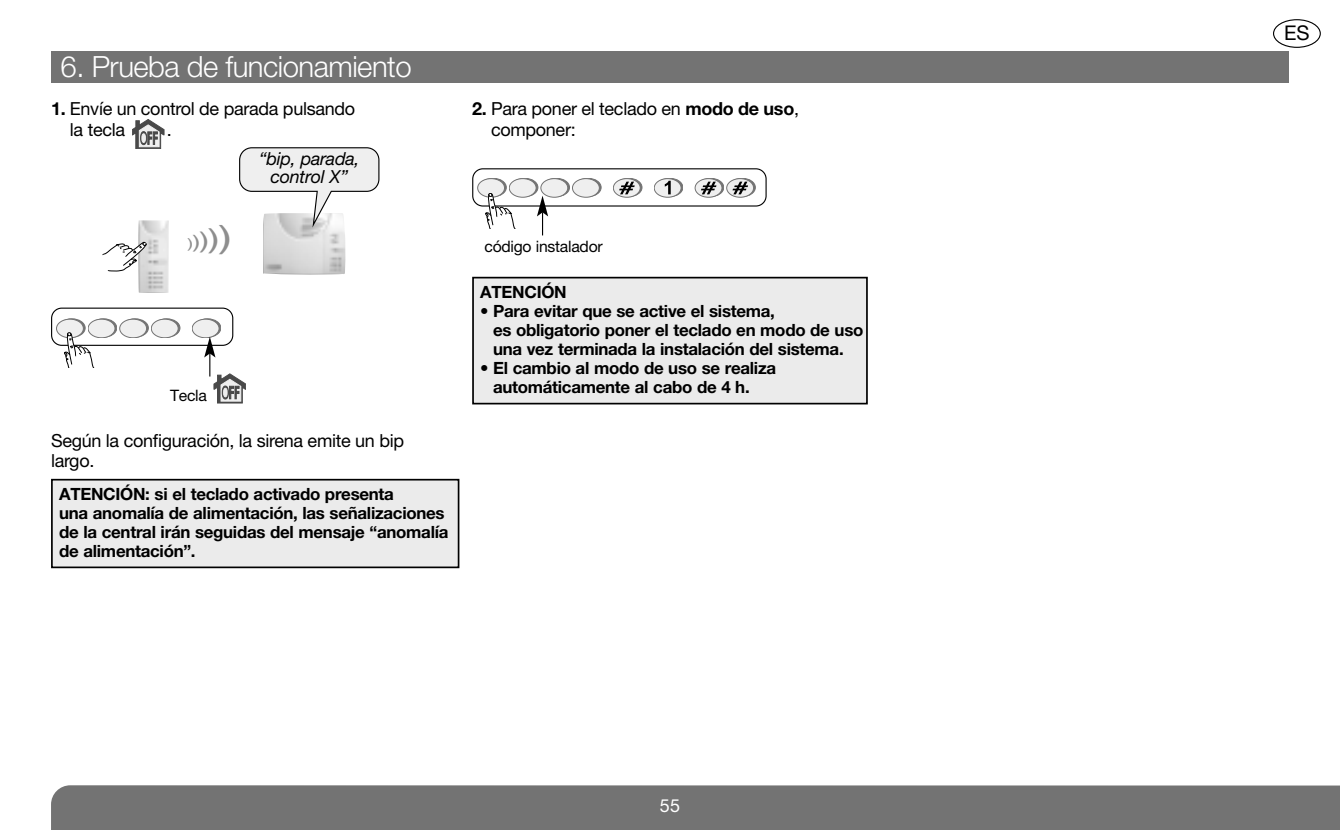
<style>
.page{position:relative;width:1340px;height:830px;background:#fff}
.page>*{position:absolute;margin:0;border:0;box-sizing:border-box;transform-origin:0 0}
.t1{font:300 29.25px "Helvetica Neue LT Com";letter-spacing:-.015em;color:#fff}
.t2{font:20.25px "Helvetica Neue LT Com";color:#000}
.t3{font:18px/20.7px "Helvetica Neue LT Com";letter-spacing:-.015em;color:#000}
.t4{font:italic 18px/18px "Helvetica Neue LT Com";letter-spacing:-.015em;color:#000;text-align:center}
.t5{font:18px "Helvetica Neue LT Com";color:#fff}
.t6{font:700 16.88px/19.1px "Helvetica Neue LT Com";letter-spacing:-.015em;color:#000}
.t7{font:15.75px "Helvetica Neue LT Com";letter-spacing:-.015em;color:#000}
.t8{font:13.5px "Helvetica Neue LT Com";color:#8e8e8e;scale:1.5 1}
.s1{font-weight:700}
.s2{font-size:18px}
.s3{font-size:22.5px}
.s4{font-size:27px}
.s5{font-size:31.5px}
</style>
<div class="page">
<div style="left:51px;top:785px;width:1288px;height:44px;background:#737373"></div>
<div style="left:1272px;top:19px;width:48px;height:29px;border:2px solid #000;border-radius:50%"></div>
<div style="left:59px;top:318px;width:26px;height:19px;background:#737373;border-radius:50%"></div>
<div style="left:58px;top:318px;width:27px;height:19px;border:1px solid #737373;border-radius:50%"></div>
<div style="left:56px;top:319px;width:27px;height:18px;background:#efefef;border-radius:50%"></div>
<div style="left:56px;top:319px;width:27px;height:19px;border:1px solid #737373;border-radius:50%"></div>
<svg style="left:90px;top:318px;width:27px;height:19px"></svg>
<div style="left:90px;top:318px;width:27px;height:19px;border:1px solid #737373;border-radius:50%"></div>
<div style="left:88px;top:319px;width:27px;height:18px;background:#efefef;border-radius:50%"></div>
<div style="left:88px;top:319px;width:27px;height:19px;border:1px solid #737373;border-radius:50%"></div>
<div style="left:122px;top:318px;width:26px;height:19px;background:#737373;border-radius:50%"></div>
<div style="left:122px;top:318px;width:26px;height:19px;border:1px solid #737373;border-radius:50%"></div>
<div style="left:120px;top:319px;width:27px;height:18px;background:#efefef;border-radius:50%"></div>
<div style="left:120px;top:319px;width:27px;height:19px;border:1px solid #737373;border-radius:50%"></div>
<svg style="left:153px;top:318px;width:27px;height:19px"></svg>
<div style="left:153px;top:318px;width:27px;height:19px;border:1px solid #737373;border-radius:50%"></div>
<div style="left:151px;top:319px;width:27px;height:18px;background:#efefef;border-radius:50%"></div>
<div style="left:151px;top:319px;width:27px;height:19px;border:1px solid #737373;border-radius:50%"></div>
<svg style="left:194px;top:318px;width:27px;height:19px"></svg>
<div style="left:194px;top:318px;width:27px;height:19px;border:1px solid #737373;border-radius:50%"></div>
<div style="left:192px;top:319px;width:27px;height:18px;background:#efefef;border-radius:50%"></div>
<div style="left:192px;top:319px;width:27px;height:19px;border:1px solid #737373;border-radius:50%"></div>
<svg style="left:132px;top:119px;width:32px;height:30px"></svg>
<img style="left:264px;top:227px;width:82px;height:48px">
<svg style="left:239px;top:147px;width:140px;height:80px"></svg>
<div style="left:479px;top:178px;width:27px;height:19px;border:1px solid #737373;border-radius:50%"></div>
<div style="left:477px;top:178px;width:27px;height:19px;background:#efefef;border-radius:50%"></div>
<div style="left:477px;top:178px;width:27px;height:19px;border:1px solid #737373;border-radius:50%"></div>
<div style="left:511px;top:178px;width:27px;height:18px;background:#737373;border-radius:50%"></div>
<div style="left:511px;top:178px;width:27px;height:19px;border:1px solid #737373;border-radius:50%"></div>
<div style="left:509px;top:178px;width:27px;height:19px;background:#efefef;border-radius:50%"></div>
<div style="left:509px;top:178px;width:27px;height:19px;border:1px solid #737373;border-radius:50%"></div>
<div style="left:543px;top:178px;width:26px;height:19px;border:1px solid #737373;border-radius:50%"></div>
<div style="left:541px;top:178px;width:26px;height:19px;background:#efefef;border-radius:50%"></div>
<div style="left:541px;top:178px;width:27px;height:19px;border:1px solid #737373;border-radius:50%"></div>
<div style="left:574px;top:178px;width:27px;height:18px;background:#737373;border-radius:50%"></div>
<div style="left:574px;top:178px;width:27px;height:19px;border:1px solid #737373;border-radius:50%"></div>
<div style="left:572px;top:178px;width:27px;height:19px;background:#efefef;border-radius:50%"></div>
<div style="left:572px;top:178px;width:27px;height:19px;border:1px solid #737373;border-radius:50%"></div>
<div style="left:615px;top:178px;width:27px;height:18px;background:#737373;border-radius:50%"></div>
<div style="left:615px;top:178px;width:27px;height:19px;border:1px solid #737373;border-radius:50%"></div>
<svg style="left:613px;top:178px;width:27px;height:19px"></svg>
<div style="left:613px;top:178px;width:27px;height:19px;border:1px solid #737373;border-radius:50%"></div>
<svg style="left:619px;top:181px;width:15px;height:13px"></svg>
<div style="left:656px;top:178px;width:27px;height:18px;background:#737373;border-radius:50%"></div>
<div style="left:656px;top:178px;width:27px;height:19px;border:1px solid #737373;border-radius:50%"></div>
<svg style="left:654px;top:178px;width:27px;height:19px"></svg>
<div style="left:654px;top:178px;width:27px;height:19px;border:1px solid #737373;border-radius:50%"></div>
<svg style="left:664px;top:181px;width:6px;height:13px"></svg>
<div style="left:697px;top:178px;width:26px;height:18px;background:#737373;border-radius:50%"></div>
<div style="left:697px;top:178px;width:27px;height:19px;border:1px solid #737373;border-radius:50%"></div>
<svg style="left:695px;top:178px;width:27px;height:19px"></svg>
<div style="left:695px;top:178px;width:27px;height:19px;border:1px solid #737373;border-radius:50%"></div>
<svg style="left:701px;top:181px;width:15px;height:13px"></svg>
<svg style="left:728px;top:178px;width:27px;height:18px"></svg>
<div style="left:728px;top:178px;width:27px;height:19px;border:1px solid #737373;border-radius:50%"></div>
<svg style="left:726px;top:178px;width:27px;height:19px"></svg>
<div style="left:726px;top:178px;width:27px;height:19px;border:1px solid #737373;border-radius:50%"></div>
<svg style="left:732px;top:181px;width:16px;height:13px"></svg>
<div style="left:472px;top:168px;width:294px;height:38px;border:2px solid #000;border-radius:11px"></div>
<svg style="left:485px;top:193px;width:31px;height:35px"></svg>
<svg style="left:537px;top:195px;width:11px;height:40px"></svg>
<img style="left:138px;top:222px;width:31px;height:70px">
<svg style="left:102px;top:240px;width:45px;height:31px"></svg>
<div style="left:51px;top:307px;width:182px;height:39px;border:2px solid #000;border-radius:11px"></div>
<svg style="left:64px;top:332px;width:31px;height:35px"></svg>
<svg style="left:204px;top:336px;width:42px;height:67px"></svg>
<div style="left:51px;top:51px;width:1237px;height:32px;background:#737373"></div>
<div style="left:52px;top:479px;width:406px;height:88px;background:#ebebeb"></div>
<div style="left:51px;top:478px;width:408px;height:90px;border:2px solid #000"></div>
<div style="left:473px;top:277px;width:394px;height:126px;background:#ebebeb"></div>
<div style="left:472px;top:276px;width:395px;height:128px;border:2px solid #000"></div>
<h1 class="t1" style="left:61px;top:55px;width:352px">6. Prueba de funcionamiento</h1>
<p class="t3" style="left:70px;top:98px;width:287px;text-indent:-19px"><span class="s1">1.</span> Envíe un control de parada pulsando la tecla</p>
<p class="t3" style="left:167px;top:119px;width:7px">.</p>
<p class="t8" style="left:188px;top:235px;width:31px">)<span class="s2">)</span><span class="s3">)</span><span class="s4">)</span><span class="s5">)</span></p>
<p class="t4" style="left:259px;top:151px;width:102px">“bip, parada, control X”</p>
<p class="t7" style="left:170px;top:386px;width:38px">Tecla</p>
<p class="t3" style="left:51px;top:429px;width:354px">Según la configuración, la sirena emite un bip largo.</p>
<p class="t6" style="left:59px;top:483px;width:391px">ATENCIÓN: si el teclado activado presenta<br>una anomalía de alimentación, las señalizaciones de la central irán seguidas del mensaje “anomalía de alimentación”.</p>
<p class="t3" style="left:491px;top:98px;width:309px;text-indent:-19px"><span class="s1">2.</span> Para poner el teclado en <span class="s1">modo de uso</span>, componer:</p>
<p class="t7" style="left:484px;top:237px;width:120px">código instalador</p>
<p class="t6" style="left:480px;top:282px;width:88px">ATENCIÓN</p>
<p class="t6" style="left:493px;top:301px;width:372px;text-indent:-13px">• Para evitar que se active el sistema,<br>es obligatorio poner el teclado en modo de uso una vez terminada la instalación del sistema.</p>
<p class="t6" style="left:493px;top:358px;width:285px;text-indent:-13px">• El cambio al modo de uso se realiza automáticamente al cabo de 4 h.</p>
<p class="t5" style="left:660px;top:794px;width:22px">55</p>
<p class="t2" style="left:1284px;top:21px;width:27px">ES</p>
</div>
